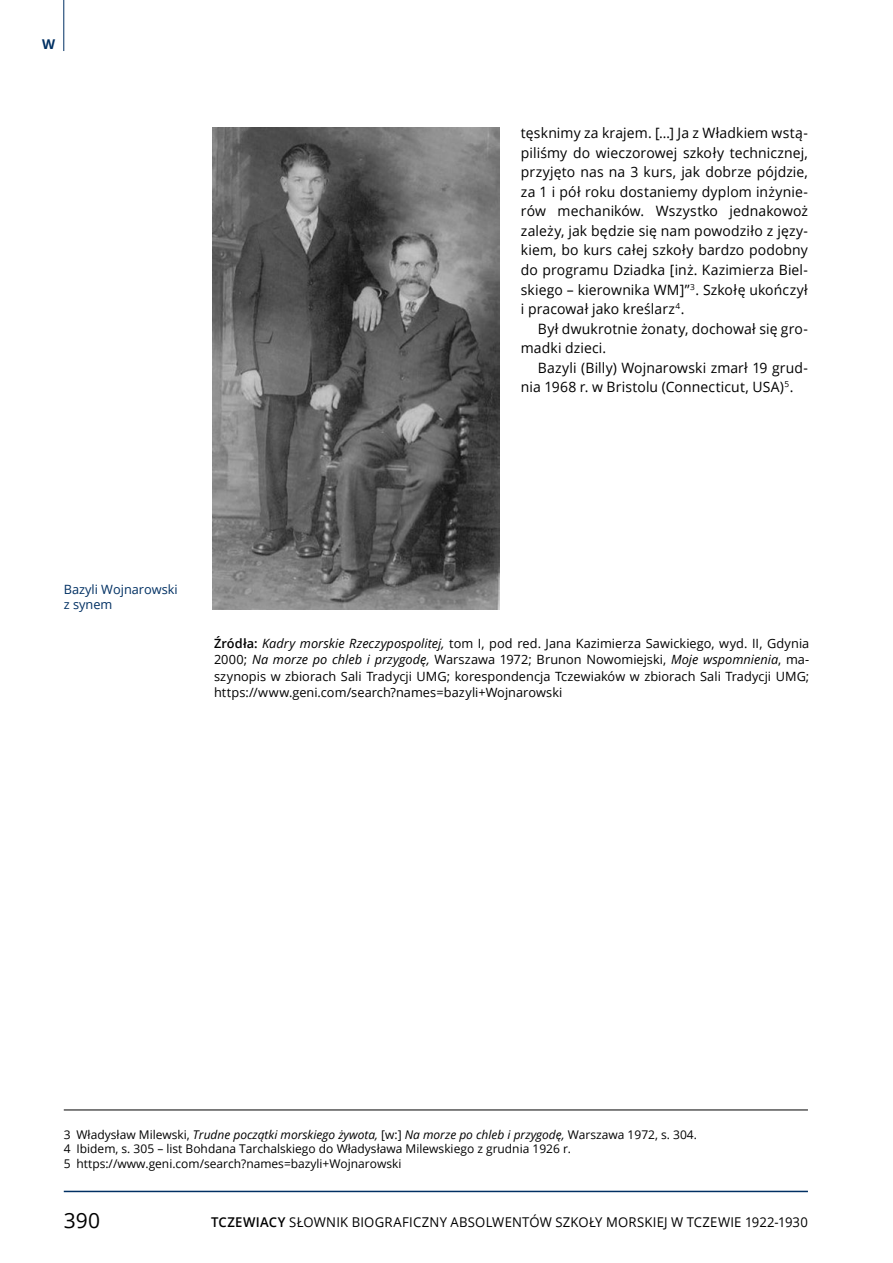
<style>
.page{position:relative;width:893px;height:1263px;background:#fff}
.page>*{position:absolute;margin:0;border:0;box-sizing:border-box;transform-origin:0 0}
.t1{font:21px "Open Sans";color:#000}
.t2{font:14.25px/19.5px "Open Sans";letter-spacing:.01em;color:#000}
.t3{font:13.5px "Open Sans";letter-spacing:.015em;color:#000}
.t4{font:700 13.5px "Open Sans";color:#003063}
.t5{font:12.75px/16.5px "Open Sans";letter-spacing:.005em;color:#000;text-align:justify}
.t6{font:12.75px/15.3px "Open Sans";color:#003063}
.t7{font:12px/14.4px "Open Sans";color:#000}
.s1{font-weight:600}
.s2{font-style:italic}
</style>
<div class="page">
<hr style="left:64px;top:1191px;width:744px;height:1px;background:#003063">
<hr style="left:63px;top:0;width:1px;height:51px;background:#003063">
<hr style="left:64px;top:1110px;width:744px;height:1px;background:#000">
<img style="left:213px;top:128px;width:287px;height:481px">
<p class="t4" style="left:42px;top:34px;width:15px">W</p>
<p class="t2" style="left:521px;top:123px;width:289px;text-align:justify">tęsknimy za krajem. […] Ja z Władkiem wstą&shy;piliśmy do wieczorowej szkoły technicznej, przyjęto nas na 3 kurs, jak dobrze pójdzie, za 1 i pół roku dostaniemy dyplom inżynie&shy;rów mechaników. Wszystko jednakowoż zależy, jak będzie się nam powodziło z języ&shy;kiem, bo kurs całej szkoły bardzo podobny do programu Dziadka [inż. Kazimierza Biel&shy;skiego – kierownika WM]”<sup>3</sup>. Szkołę ukończył i pracował jako kreślarz<sup>4</sup>.</p>
<p class="t2" style="left:521px;top:318px;width:289px;text-indent:17px">Był dwukrotnie żonaty, dochował się gro&shy;madki dzieci.</p>
<p class="t2" style="left:521px;top:357px;width:289px;text-indent:17px">Bazyli (Billy) Wojnarowski zmarł 19 grud&shy;nia 1968 r. w Bristolu (Connecticut, USA)<sup>5</sup>.</p>
<p class="t6" style="left:64px;top:581px;width:115px">Bazyli Wojnarowski z synem</p>
<p class="t5" style="left:214px;top:634px;width:597px"><span class="s1">Źródła:</span> <span class="s2">Kadry morskie Rzeczypospolitej,</span> tom I, pod red. Jana Kazimierza Sawickiego, wyd. II, Gdynia 2000; <span class="s2">Na morze po chleb i przygodę,</span> Warszawa 1972; Brunon Nowomiejski, <span class="s2">Moje wspomnienia</span>, ma&shy;szynopis w zbiorach Sali Tradycji UMG; korespondencja Tczewiaków w zbiorach Sali Tradycji UMG; https://www.geni.com/search?names=bazyli+Wojnarowski</p>
<p class="t7" style="left:64px;top:1127px;width:635px">3 Władysław Milewski, <span class="s2">Trudne początki morskiego żywota,</span> [w:] <span class="s2">Na morze po chleb i przygodę,</span> Warszawa 1972, s. 304.<br>4 Ibidem, s. 305 – list Bohdana Tarchalskiego do Władysława Milewskiego z grudnia 1926 r.<br>5 https://www.geni.com/search?names=bazyli+Wojnarowski</p>
<h1 class="t1" style="left:64px;top:1206px;width:38px">390</h1>
<p class="t3" style="left:211px;top:1212px;width:598px"><span class="s1">TCZEWIACY</span> SŁOWNIK BIOGRAFICZNY ABSOLWENTÓW SZKOŁY MORSKIEJ W TCZEWIE 1922-1930</p>
</div>
